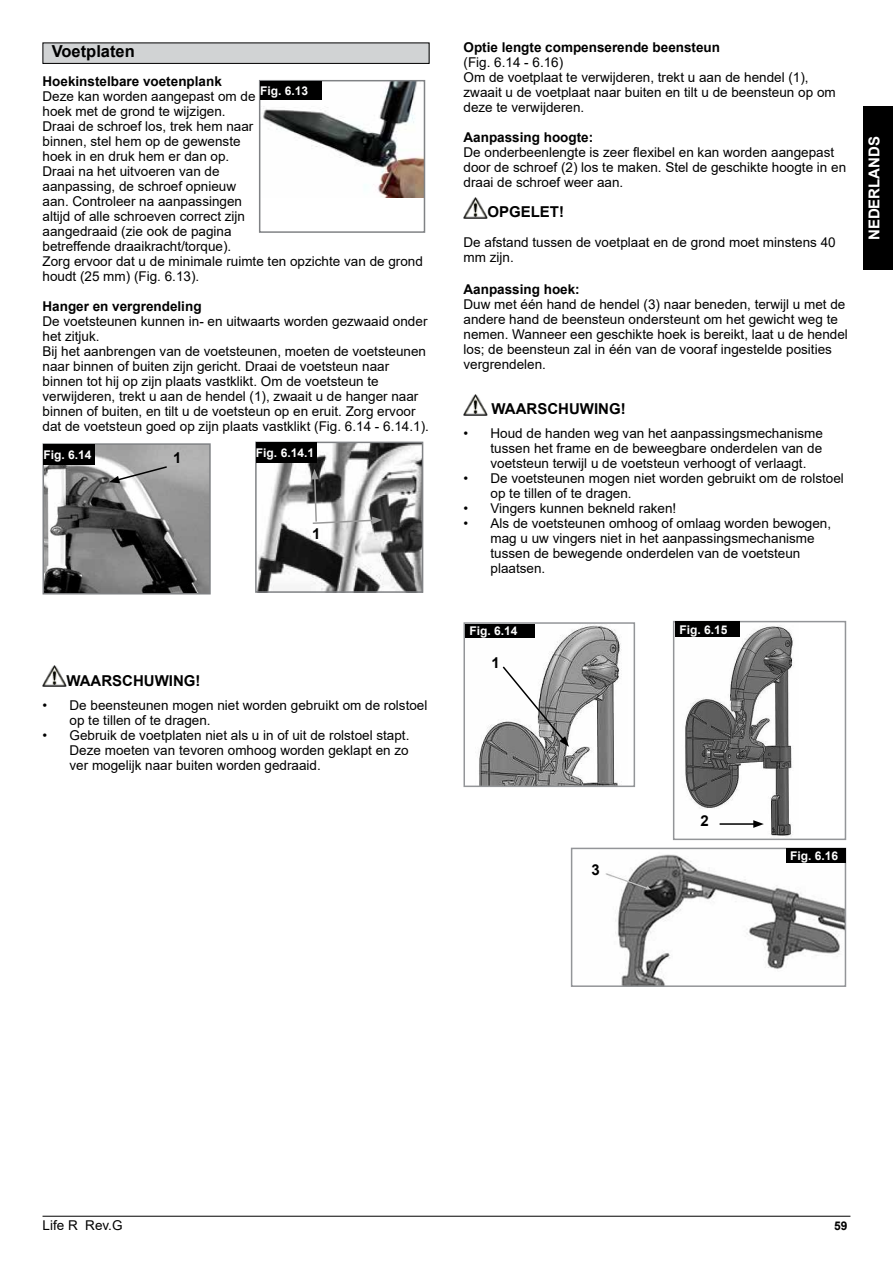
<style>
.page{position:relative;width:893px;height:1263px;background:#fff}
.page>*{position:absolute;margin:0;border:0;box-sizing:border-box;transform-origin:0 0}
.t1{font:700 16.5px "Arial";color:#000}
.t2{font:700 15px "Arial";color:#000}
.t3{font:700 15px "Arial";color:#fff}
.t4{font:13.5px/15px "Arial";color:#000}
.t5{font:700 13.5px "Arial";color:#000}
.t6{font:700 12px "Arial";color:#fff}
.t7{font:700 12px "Arial";color:#000}
</style>
<div class="page">
<div style="left:863px;top:106px;width:30px;height:164px;background:#000"></div>
<hr style="left:43px;top:1216px;width:807px;height:1px;background:#000">
<img style="left:466px;top:625px;width:156px;height:159px">
<div style="left:463px;top:622px;width:172px;height:165px;border:2px solid #939598"></div>
<div style="left:465px;top:624px;width:69px;height:13px;background:#000"></div>
<svg style="left:501px;top:665px;width:68px;height:82px"></svg>
<img style="left:685px;top:624px;width:109px;height:213px">
<div style="left:673px;top:621px;width:173px;height:219px;border:2px solid #939598"></div>
<hr style="left:720px;top:823px;width:36px;height:2px;background:#000">
<svg style="left:753px;top:820px;width:11px;height:8px"></svg>
<div style="left:675px;top:622px;width:64px;height:15px;background:#000"></div>
<img style="left:605px;top:854px;width:238px;height:130px">
<div style="left:571px;top:848px;width:275px;height:139px;border:2px solid #939598"></div>
<div style="left:786px;top:848px;width:59px;height:15px;background:#000"></div>
<img style="left:463px;top:198px;width:24px;height:21px">
<img style="left:463px;top:394px;width:24px;height:21px">
<div style="left:43px;top:43px;width:386px;height:20px;background:#d1d3d4"></div>
<div style="left:43px;top:43px;width:386px;height:21px;border:1px solid #000"></div>
<img style="left:43px;top:666px;width:23px;height:21px">
<img style="left:263px;top:83px;width:159px;height:115px">
<div style="left:259px;top:80px;width:166px;height:153px;border:2px solid #808285"></div>
<div style="left:260px;top:82px;width:61px;height:18px;background:#000"></div>
<img style="left:46px;top:446px;width:162px;height:145px">
<div style="left:43px;top:443px;width:168px;height:151px;border:2px solid #808285"></div>
<div style="left:43px;top:444px;width:51px;height:20px;background:#000"></div>
<svg style="left:109px;top:465px;width:60px;height:18px"></svg>
<img style="left:258px;top:445px;width:162px;height:145px">
<div style="left:255px;top:442px;width:168px;height:151px;border:2px solid #808285"></div>
<div style="left:256px;top:442px;width:60px;height:21px;background:#000"></div>
<svg style="left:311px;top:469px;width:71px;height:56px"></svg>
<p class="t1" style="left:52px;top:40px;width:85px">Voetplaten</p>
<p class="t5" style="left:43px;top:72px;width:181px">Hoekinstelbare voetenplank</p>
<p class="t4" style="left:43px;top:89px;width:382px">Deze kan worden aangepast om de<br>hoek met de grond te wijzigen.<br>Draai de schroef los, trek hem naar<br>binnen, stel hem op de gewenste<br>hoek in en druk hem er dan op.<br>Draai na het uitvoeren van de<br>aanpassing, de schroef opnieuw<br>aan. Controleer na aanpassingen<br>altijd of alle schroeven correct zijn<br>aangedraaid (zie ook de pagina<br>betreffende draaikracht/torque).<br>Zorg ervoor dat u de minimale ruimte ten opzichte van de grond houdt (25 mm) (Fig. 6.13).</p>
<p class="t5" style="left:43px;top:297px;width:161px">Hanger en vergrendeling</p>
<p class="t4" style="left:43px;top:314px;width:388px">De voetsteunen kunnen in- en uitwaarts worden gezwaaid onder het zitjuk.<br>Bij het aanbrengen van de voetsteunen, moeten de voetsteunen naar binnen of buiten zijn gericht. Draai de voetsteun naar binnen tot hij op zijn plaats vastklikt. Om de voetsteun te verwijderen, trekt u aan de hendel (1), zwaait u de hanger naar binnen of buiten, en tilt u de voetsteun op en eruit. Zorg ervoor dat de voetsteun goed op zijn plaats vastklikt (Fig. 6.14 - 6.14.1).</p>
<p class="t6" style="left:260px;top:83px;width:50px">Fig. 6.13</p>
<p class="t6" style="left:43px;top:446px;width:50px">Fig. 6.14</p>
<p class="t2" style="left:173px;top:447px;width:10px">1</p>
<p class="t6" style="left:256px;top:444px;width:60px">Fig. 6.14.1</p>
<p class="t2" style="left:312px;top:523px;width:10px">1</p>
<p class="t2" style="left:66px;top:671px;width:136px">WAARSCHUWING!</p>
<p class="t4" style="left:70px;top:698px;width:359px;text-indent:-27px">• De beensteunen mogen niet worden gebruikt om de rolstoel op te tillen of te dragen.</p>
<p class="t4" style="left:70px;top:728px;width:341px;text-align:justify;text-indent:-27px">• Gebruik de voetplaten niet als u in of uit de rolstoel stapt.<br>Deze moeten van tevoren omhoog worden geklapt en zo ver mogelijk naar buiten worden gedraaid.</p>
<p class="t5" style="left:463px;top:38px;width:258px">Optie lengte compenserende beensteun</p>
<p class="t4" style="left:463px;top:55px;width:374px">(Fig. 6.14 - 6.16)<br>Om de voetplaat te verwijderen, trekt u aan de hendel (1), zwaait u de voetplaat naar buiten en tilt u de beensteun op om deze te verwijderen.</p>
<p class="t5" style="left:463px;top:128px;width:131px">Aanpassing hoogte:</p>
<p class="t4" style="left:463px;top:145px;width:384px">De onderbeenlengte is zeer flexibel en kan worden aangepast door de schroef (2) los te maken. Stel de geschikte hoogte in en draai de schroef weer aan.</p>
<p class="t2" style="left:487px;top:202px;width:78px">OPGELET!</p>
<p class="t4" style="left:463px;top:235px;width:374px">De afstand tussen de voetplaat en de grond moet minstens 40 mm zijn.</p>
<p class="t5" style="left:463px;top:279px;width:118px">Aanpassing hoek:</p>
<p class="t4" style="left:463px;top:296px;width:386px">Duw met één hand de hendel (3) naar beneden, terwijl u met de andere hand de beensteun ondersteunt om het gewicht weg te nemen. Wanneer een geschikte hoek is bereikt, laat u de hendel los; de beensteun zal in één van de vooraf ingestelde posities vergrendelen.</p>
<p class="t2" style="left:491px;top:398px;width:136px">WAARSCHUWING!</p>
<p class="t4" style="left:490px;top:425px;width:334px;text-align:justify;text-indent:-27px">• Houd de handen weg van het aanpassingsmechanisme tussen het frame en de beweegbare onderdelen van de voetsteun terwijl u de voetsteun verhoogt of verlaagt.</p>
<p class="t4" style="left:490px;top:470px;width:355px;text-indent:-27px">• De voetsteunen mogen niet worden gebruikt om de rolstoel op te tillen of te dragen.</p>
<p class="t4" style="left:463px;top:500px;width:214px">• Vingers kunnen bekneld raken!</p>
<p class="t4" style="left:490px;top:515px;width:342px;text-indent:-27px">• Als de voetsteunen omhoog of omlaag worden bewogen, mag u uw vingers niet in het aanpassingsmechanisme tussen de bewegende onderdelen van de voetsteun plaatsen.</p>
<p class="t6" style="left:469px;top:622px;width:50px">Fig. 6.14</p>
<p class="t2" style="left:491px;top:652px;width:10px">1</p>
<p class="t6" style="left:680px;top:621px;width:50px">Fig. 6.15</p>
<p class="t3" style="left:864px;top:240px;width:106px;rotate:-90deg">NEDERLANDS</p>
<p class="t2" style="left:592px;top:859px;width:10px">3</p>
<p class="t2" style="left:700px;top:811px;width:10px">2</p>
<p class="t6" style="left:790px;top:847px;width:50px">Fig. 6.16</p>
<p class="t4" style="left:43px;top:1218px;width:82px">Life R Rev.G</p>
<p class="t7" style="left:834px;top:1217px;width:15px">59</p>
</div>
